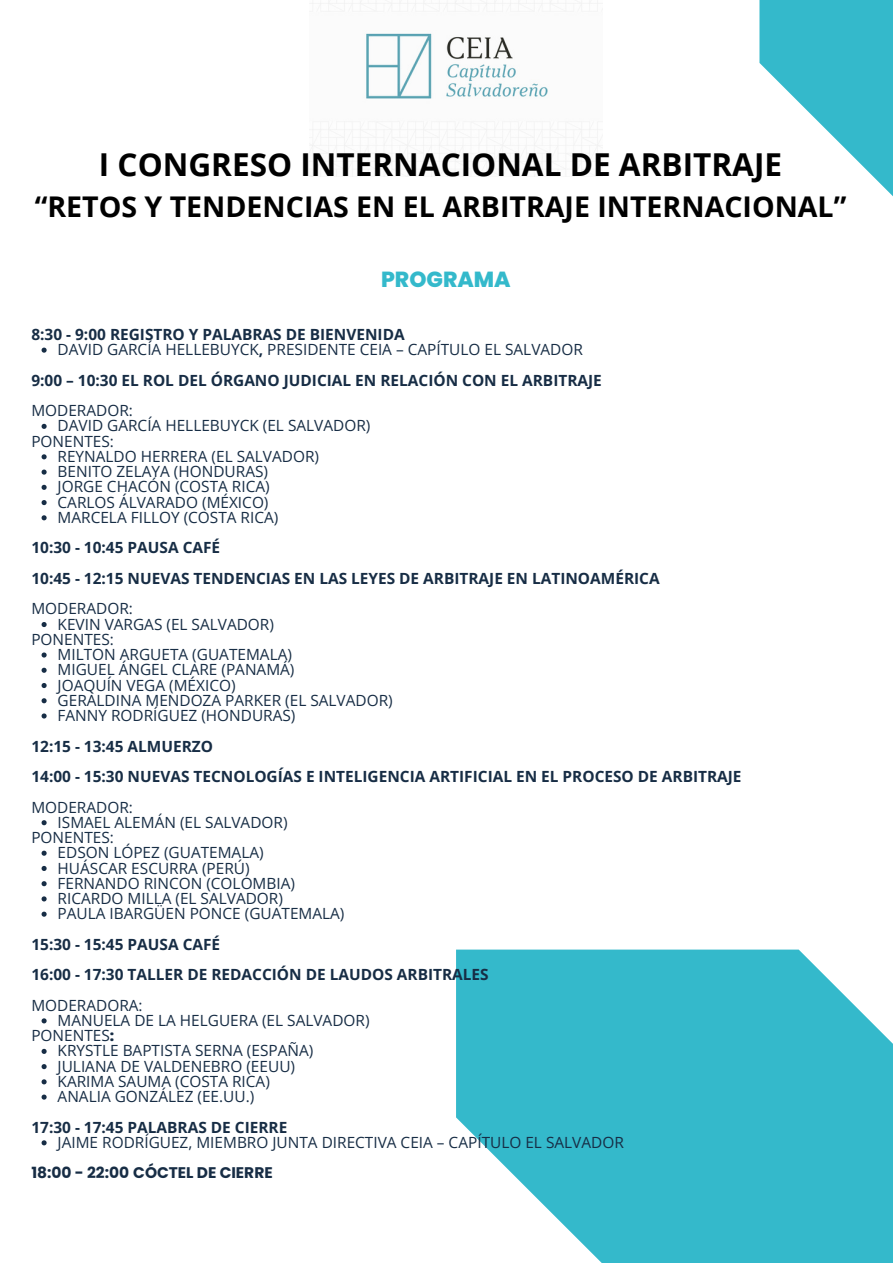
<style>
.page{position:relative;width:893px;height:1264px;background:#fff}
.page>*{position:absolute;margin:0;border:0;box-sizing:border-box;transform-origin:0 0}
.t1{font:700 31.5px "Open Sans";color:#000}
.t2{font:700 28.5px "Open Sans";color:#000}
.t3{font:800 21.75px "Poppins";color:#34b9cb}
.t4{font:15.45px "Open Sans";color:#172d45}
.t5{font:700 15.45px "Open Sans";color:#172d45}
.t6{font:700 15.45px "Poppins";color:#172d45}
.s1{font-weight:700}
.s2{font-weight:800}
</style>
<div class="page">
<svg style="left:456px;top:949px;width:436px;height:313px;background:#4ac0d0"></svg>
<svg style="left:759px;top:0;width:133px;height:195px;fill:#34b9cb"></svg>
<svg style="left:42px;top:347px;width:5px;height:6px"></svg>
<svg style="left:42px;top:424px;width:5px;height:5px"></svg>
<svg style="left:42px;top:454px;width:5px;height:5px"></svg>
<svg style="left:42px;top:469px;width:5px;height:5px"></svg>
<svg style="left:42px;top:485px;width:5px;height:5px"></svg>
<svg style="left:42px;top:500px;width:5px;height:5px"></svg>
<svg style="left:42px;top:515px;width:5px;height:5px"></svg>
<svg style="left:42px;top:622px;width:5px;height:5px"></svg>
<svg style="left:42px;top:652px;width:5px;height:5px"></svg>
<svg style="left:42px;top:667px;width:5px;height:5px"></svg>
<svg style="left:42px;top:683px;width:5px;height:5px"></svg>
<svg style="left:42px;top:698px;width:5px;height:5px"></svg>
<svg style="left:42px;top:713px;width:5px;height:5px"></svg>
<svg style="left:42px;top:820px;width:5px;height:5px"></svg>
<svg style="left:42px;top:850px;width:5px;height:5px"></svg>
<svg style="left:42px;top:865px;width:5px;height:6px"></svg>
<svg style="left:42px;top:881px;width:5px;height:5px"></svg>
<svg style="left:42px;top:896px;width:5px;height:5px"></svg>
<svg style="left:42px;top:911px;width:5px;height:5px"></svg>
<svg style="left:42px;top:1018px;width:5px;height:5px"></svg>
<svg style="left:42px;top:1048px;width:5px;height:5px"></svg>
<svg style="left:42px;top:1064px;width:5px;height:5px"></svg>
<svg style="left:42px;top:1079px;width:5px;height:5px"></svg>
<svg style="left:42px;top:1094px;width:5px;height:5px"></svg>
<svg style="left:42px;top:1140px;width:5px;height:5px"></svg>
<img style="left:311px;top:0;width:289px;height:177px">
<p class="t1" style="left:99px;top:142px;width:684px">I CONGRESO INTERNACIONAL DE ARBITRAJE</p>
<p class="t2" style="left:35px;top:186px;width:813px">“RETOS Y TENDENCIAS EN EL ARBITRAJE INTERNACIONAL”</p>
<p class="t3" style="left:381px;top:264px;width:131px">PROGRAMA</p>
<p class="t5" style="left:31px;top:323px;width:375px">8:30 - 9:00 REGISTRO Y PALABRAS DE BIENVENIDA</p>
<p class="t5" style="left:31px;top:369px;width:572px">9:00 – 10:30 EL ROL DEL ÓRGANO JUDICIAL EN RELACIÓN CON EL ARBITRAJE</p>
<p class="t4" style="left:31px;top:399px;width:103px">MODERADOR:</p>
<p class="t4" style="left:31px;top:430px;width:84px">PONENTES:</p>
<p class="t4" style="left:58px;top:339px;width:527px">DAVID GARCÍA HELLEBUYCK<span class="s1">,</span> PRESIDENTE CEIA – CAPÍTULO EL SALVADOR</p>
<p class="t4" style="left:58px;top:415px;width:314px">DAVID GARCÍA HELLEBUYCK (EL SALVADOR)</p>
<p class="t4" style="left:58px;top:445px;width:263px">REYNALDO HERRERA (EL SALVADOR)</p>
<p class="t4" style="left:58px;top:460px;width:212px">BENITO ZELAYA (HONDURAS)</p>
<p class="t4" style="left:58px;top:476px;width:214px">JORGE CHACÓN (COSTA RICA)</p>
<p class="t4" style="left:58px;top:491px;width:212px">CARLOS ÁLVARADO (MÉXICO)</p>
<p class="t4" style="left:58px;top:506px;width:222px">MARCELA FILLOY (COSTA RICA)</p>
<p class="t5" style="left:31px;top:537px;width:190px">10:30 - 10:45 PAUSA CAFÉ</p>
<p class="t5" style="left:31px;top:567px;width:629px">10:45 - 12:15 NUEVAS TENDENCIAS EN LAS LEYES DE ARBITRAJE EN LATINOAMÉRICA</p>
<p class="t4" style="left:31px;top:598px;width:103px">MODERADOR:</p>
<p class="t4" style="left:31px;top:628px;width:84px">PONENTES:</p>
<p class="t4" style="left:58px;top:613px;width:218px">KEVIN VARGAS (EL SALVADOR)</p>
<p class="t4" style="left:58px;top:643px;width:236px">MILTON ARGUETA (GUATEMALA)</p>
<p class="t4" style="left:58px;top:659px;width:238px">MIGUEL ÁNGEL CLARE (PANAMÁ)</p>
<p class="t4" style="left:58px;top:674px;width:179px">JOAQUÍN VEGA (MÉXICO)</p>
<p class="t4" style="left:58px;top:689px;width:336px">GERALDINA MENDOZA PARKER (EL SALVADOR)</p>
<p class="t4" style="left:58px;top:704px;width:239px">FANNY RODRÍGUEZ (HONDURAS)</p>
<p class="t5" style="left:31px;top:735px;width:183px">12:15 - 13:45 ALMUERZO</p>
<p class="t5" style="left:31px;top:765px;width:711px">14:00 - 15:30 NUEVAS TECNOLOGÍAS E INTELIGENCIA ARTIFICIAL EN EL PROCESO DE ARBITRAJE</p>
<p class="t4" style="left:31px;top:796px;width:103px">MODERADOR:</p>
<p class="t4" style="left:31px;top:826px;width:84px">PONENTES:</p>
<p class="t4" style="left:58px;top:811px;width:231px">ISMAEL ALEMÁN (EL SALVADOR)</p>
<p class="t4" style="left:58px;top:841px;width:207px">EDSON LÓPEZ (GUATEMALA)</p>
<p class="t4" style="left:58px;top:857px;width:193px">HUÁSCAR ESCURRA (PERÚ)</p>
<p class="t4" style="left:58px;top:872px;width:239px">FERNANDO RINCON (COLOMBIA)</p>
<p class="t4" style="left:58px;top:887px;width:227px">RICARDO MILLA (EL SALVADOR)</p>
<p class="t4" style="left:58px;top:902px;width:288px">PAULA IBARGÜEN PONCE (GUATEMALA)</p>
<p class="t5" style="left:31px;top:933px;width:190px">15:30 - 15:45 PAUSA CAFÉ</p>
<p class="t5" style="left:31px;top:963px;width:459px">16:00 - 17:30 TALLER DE REDACCIÓN DE LAUDOS ARBITRALES</p>
<p class="t4" style="left:31px;top:994px;width:113px">MODERADORA:</p>
<p class="t4" style="left:31px;top:1024px;width:84px">PONENTES<span class="s2">:</span></p>
<p class="t4" style="left:58px;top:1009px;width:313px">MANUELA DE LA HELGUERA (EL SALVADOR)</p>
<p class="t4" style="left:58px;top:1039px;width:257px">KRYSTLE BAPTISTA SERNA (ESPAÑA)</p>
<p class="t4" style="left:58px;top:1055px;width:239px">JULIANA DE VALDENEBRO (EEUU)</p>
<p class="t4" style="left:58px;top:1070px;width:214px">KARIMA SAUMA (COSTA RICA)</p>
<p class="t4" style="left:58px;top:1085px;width:198px">ANALIA GONZÁLEZ (EE.UU.)</p>
<p class="t4" style="left:58px;top:1131px;width:567px">JAIME RODRÍGUEZ, MIEMBRO JUNTA DIRECTIVA CEIA – CAPÍTULO EL SALVADOR</p>
<p class="t5" style="left:31px;top:1116px;width:257px">17:30 - 17:45 PALABRAS DE CIERRE</p>
<p class="t6" style="left:31px;top:1161px;width:243px">18:00 - 22:00 CÓCTEL DE CIERRE</p>
</div>
